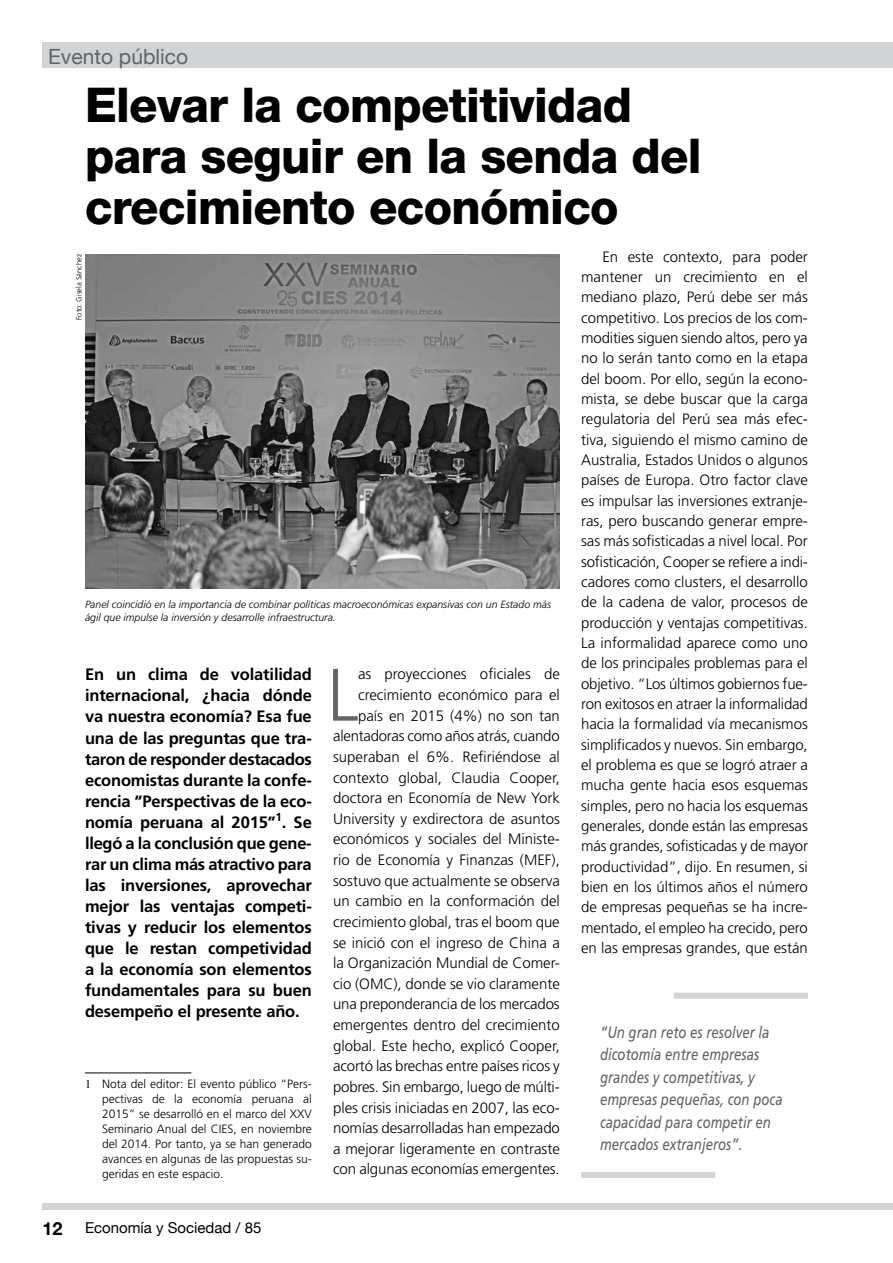
<style>
.page{position:relative;width:893px;height:1263px;background:#fff}
.page>*{position:absolute;margin:0;border:0;box-sizing:border-box;transform-origin:0 0}
.t1{font:300 74.1px "Frutiger";color:#636466;scale:.95 1}
.t2{font:800 48px/51px "Helvetica Neue";letter-spacing:-.015em;color:#000}
.t3{font:21px "Helvetica Neue";color:#636466}
.t4{font:700 18px "Helvetica Neue";color:#000}
.t5{font:700 16.5px/21px "Frutiger";letter-spacing:-.01em;color:#000;text-align:justify}
.t6{font:italic 16.5px/22.5px "Frutiger";color:#636466;scale:.8 1}
.t7{font:300 15px/20.2px "Frutiger";color:#000;text-align:right}
.t8{font:15px "Helvetica Neue";color:#000}
.t9{font:300 12px/15px "Frutiger";color:#000;text-align:justify}
.t10{font:italic 300 10.5px/13.5px "Frutiger";color:#000}
.t11{font:300 7.5px "Frutiger";color:#000}
.s1{font-family:"Times";font-weight:400}
</style>
<div class="page">
<div style="left:43px;top:1203px;width:850px;height:7px;background:#d1d3d4"></div>
<div style="left:42px;top:43px;width:851px;height:25px;background:#d1d3d4"></div>
<img style="left:85px;top:254px;width:475px;height:335px">
<hr style="left:85px;top:1072px;width:106px;height:1px;background:#000">
<div style="left:581px;top:1172px;width:134px;height:6px;background:#d1d3d4"></div>
<div style="left:674px;top:993px;width:134px;height:6px;background:#d1d3d4"></div>
<h3 class="t3" style="left:48px;top:44px;width:142px">Evento público</h3>
<h2 class="t2" style="left:85px;top:79px;width:618px">Elevar la competitividad para seguir en la senda del crecimiento económico</h2>
<p class="t11" style="left:75px;top:320px;width:67px;rotate:-90deg">Foto: Gisela Sánchez</p>
<p class="t10" style="left:85px;top:597px;width:468px">Panel coincidió en la importancia de combinar políticas macroeconómicas expansivas con un Estado más ágil que impulse la inversión y desarrolle infraestructura.</p>
<p class="t5" style="left:85px;top:664px;width:228px">En un clima de volatilidad internacional, ¿hacia dónde va nuestra economía? Esa fue una de las preguntas que tra&shy;taron de responder destacados economistas durante la confe&shy;rencia “Perspectivas de la eco&shy;nomía peruana al 2015”<sup>1</sup>. Se llegó a la conclusión que gene&shy;rar un clima más atractivo para las inversiones, aprovechar mejor las ventajas competi&shy;tivas y reducir los elementos que le restan competividad a la economía son elementos fundamentales para su buen desempeño el presente año.</p>
<p class="t9" style="left:102px;top:1076px;width:211px;text-indent:-17px"><span class="s1">1</span> Nota del editor: El evento público “Pers&shy;pectivas de la economía peruana al 2015” se desarrolló en el marco del XXV Seminario Anual del CIES, en noviembre del 2014. Por tanto, ya se han generado avances en algunas de las propuestas su&shy;geridas en este espacio.</p>
<p class="t4" style="left:43px;top:1217px;width:22px">12</p>
<p class="t8" style="left:85px;top:1218px;width:178px">Economía y Sociedad / 85</p>
<p class="t7" style="left:333px;top:664px;width:228px;line-height:20.7px">as proyecciones oficiales de crecimiento económico para el país en 2015 (4%) no son tan alentadoras como años atrás, cuando superaban el 6%. Refiriéndose al contexto global, Claudia Cooper, doctora en Economía de New York University y exdirectora de asuntos económicos y sociales del Ministe&shy;rio de Economía y Finanzas (MEF), sostuvo que actualmente se observa un cambio en la conformación del crecimiento global, tras el boom que se inició con el ingreso de China a la Organización Mundial de Comer&shy;cio (OMC), donde se vio claramente una preponderancia de los mercados emergentes dentro del crecimiento global. Este hecho, explicó Cooper, acortó las brechas entre países ricos y pobres. Sin embargo, luego de múlti&shy;ples crisis iniciadas en 2007, las eco&shy;nomías desarrolladas han empezado a mejorar ligeramente en contraste con algunas economías emergentes.</p>
<h1 class="t1" style="left:327px;top:653px;width:34px">L</h1>
<p class="t7" style="left:581px;top:246px;width:228px;text-align:justify;text-indent:21px">En este contexto, para poder mantener un crecimiento en el mediano plazo, Perú debe ser más competitivo. Los precios de los com&shy;modities siguen siendo altos, pero ya no lo serán tanto como en la etapa del boom. Por ello, según la econo&shy;mista, se debe buscar que la carga regulatoria del Perú sea más efec&shy;tiva, siguiendo el mismo camino de Australia, Estados Unidos o algunos países de Europa. Otro factor clave es impulsar las inversiones extranje&shy;ras, pero buscando generar empre&shy;sas más sofisticadas a nivel local. Por sofisticación, Cooper se refiere a indi&shy;cadores como clusters, el desarrollo de la cadena de valor, procesos de producción y ventajas competitivas.<br>La informalidad aparece como uno de los principales problemas para el objetivo. “Los últimos gobiernos fue&shy;ron exitosos en atraer la informalidad hacia la formalidad vía mecanismos simplificados y nuevos. Sin embargo, el problema es que se logró atraer a mucha gente hacia esos esquemas simples, pero no hacia los esquemas generales, donde están las empresas más grandes, sofisticadas y de mayor productividad”, dijo. En resumen, si bien en los últimos años el número de empresas pequeñas se ha incre&shy;mentado, el empleo ha crecido, pero en las empresas grandes, que están</p>
<p class="t6" style="left:600px;top:1020px;width:230px">“Un gran reto es resolver la dicotomía entre empresas grandes y competitivas, y empresas pequeñas, con poca capacidad para competir en mercados extranjeros”.</p>
</div>
